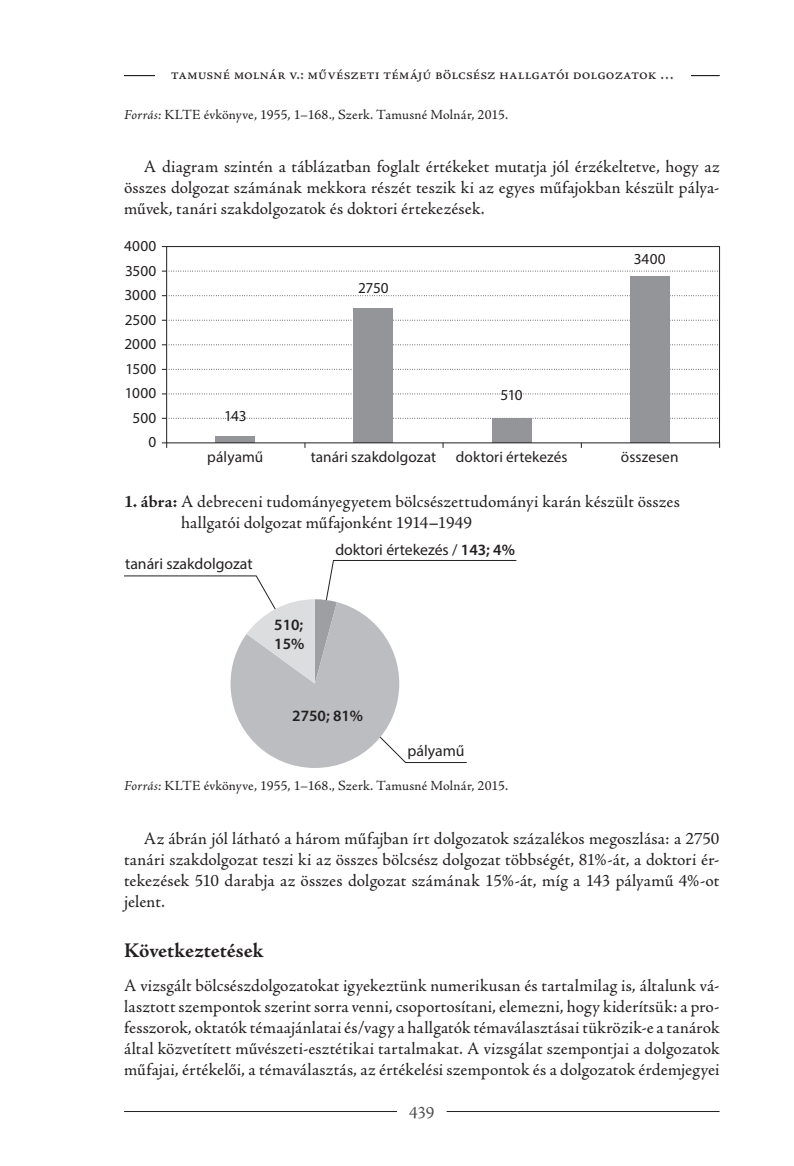
<style>
.page{position:relative;width:794px;height:1166px;background:#fff}
.page>*{position:absolute;margin:0;border:0;box-sizing:border-box;transform-origin:0 0}
.Cim_1{font:700 21px "Adobe Jenson Pro";color:#231f20}
.Body_text{font:17.5px/21px "Adobe Jenson Pro";color:#231f20;text-align:justify}
.Tompa{font:17.5px/21px "Adobe Jenson Pro";letter-spacing:.01em;color:#231f20;text-align:justify}
.Ábra_címe{font:17.5px/21px "Adobe Jenson Pro";letter-spacing:.01em;color:#231f20}
.t1{font:17.5px "Adobe Jenson Pro";color:#4b4c4d}
.t2{font:15.75px "Adobe Jenson Pro";color:#231f20}
.t3{font:15.75px "Myriad Pro";color:#231f20}
.t4{font:600 15.75px/18.9px "Myriad Pro";color:#231f20}
.t5{font:15.22px "Myriad Pro";letter-spacing:.005em;color:#231f20}
.Táblázat_forras{font:14px "Adobe Jenson Pro";letter-spacing:.01em;color:#231f20}
.s1{font-style:italic}
.s2{font-weight:700}
.s3{font-weight:600}
</style>
<div class="page">
<hr style="left:124px;top:1111px;width:273px;height:1px;background:#231f20">
<hr style="left:446px;top:1111px;width:273px;height:1px;background:#231f20">
<hr style="left:124px;top:75px;width:595px;height:1px;background:#231f20">
<div style="left:155px;top:67px;width:535px;height:15px;background:#fff"></div>
<div style="left:215px;top:436px;width:40px;height:7px;background:#939598"></div>
<div style="left:354px;top:308px;width:39px;height:135px;background:#939598"></div>
<div style="left:492px;top:418px;width:39px;height:25px;background:#939598"></div>
<div style="left:630px;top:276px;width:39px;height:167px;background:#939598"></div>
<svg style="left:162px;top:271px;width:556px;height:1px"></svg>
<svg style="left:162px;top:295px;width:556px;height:1px"></svg>
<svg style="left:162px;top:320px;width:556px;height:1px"></svg>
<svg style="left:162px;top:344px;width:556px;height:1px"></svg>
<svg style="left:162px;top:369px;width:556px;height:1px"></svg>
<svg style="left:162px;top:393px;width:556px;height:2px"></svg>
<svg style="left:162px;top:418px;width:556px;height:1px"></svg>
<svg style="left:162px;top:442px;width:5px;height:6px"></svg>
<div style="left:166px;top:246px;width:554px;height:197px;border:1px solid #231f20"></div>
<svg style="left:124px;top:560px;width:392px;height:208px"></svg>
<p class="t2" style="left:171px;top:65px;width:505px">tamusné molnár v.: művészeti témájú bölcsész hallgatói dolgozatok …</p>
<p class="Táblázat_forras" style="left:124px;top:107px;width:386px"><span class="s1">Forrás:</span> KLTE évkönyve, 1955, 1–168., Szerk. Tamusné Molnár, 2015.</p>
<p class="Body_text" style="left:124px;top:156px;width:597px;text-indent:20px">A diagram szintén a táblázatban foglalt értékeket mutatja jól érzékeltetve, hogy az összes dolgozat számának mekkora részét teszik ki az egyes műfajokban készült pálya&shy;művek, tanári szakdolgozatok és doktori értekezések.</p>
<p class="t5" style="left:124px;top:236px;width:34px">4000</p>
<p class="t5" style="left:125px;top:261px;width:33px">3500</p>
<p class="t5" style="left:124px;top:286px;width:34px">3000</p>
<p class="t5" style="left:125px;top:310px;width:33px">2500</p>
<p class="t5" style="left:124px;top:335px;width:33px">2000</p>
<p class="t5" style="left:126px;top:359px;width:32px">1500</p>
<p class="t5" style="left:125px;top:384px;width:33px">1000</p>
<p class="t5" style="left:133px;top:408px;width:25px">500</p>
<p class="t5" style="left:148px;top:433px;width:9px">0</p>
<p class="t5" style="left:224px;top:407px;width:24px">143</p>
<p class="t5" style="left:358px;top:279px;width:32px">2750</p>
<p class="t5" style="left:500px;top:385px;width:24px">510</p>
<p class="t5" style="left:633px;top:249px;width:34px">3400</p>
<p class="t5" style="left:207px;top:448px;width:57px">pályamű</p>
<p class="t5" style="left:311px;top:448px;width:127px">tanári szakdolgozat</p>
<p class="t5" style="left:456px;top:448px;width:113px">doktori értekezés</p>
<p class="t5" style="left:621px;top:448px;width:59px">összesen</p>
<p class="Ábra_címe" style="left:181px;top:491px;width:500px;text-indent:-57px"><span class="s2">1. ábra:</span> A debreceni tudományegyetem bölcsészettudományi karán készült összes hallgatói dolgozat műfajonként 1914<span class="s2">–</span>1949</p>
<p class="t3" style="left:335px;top:540px;width:181px">doktori értekezés / <span class="s3">143; 4%</span></p>
<p class="t3" style="left:125px;top:554px;width:129px">tanári szakdolgozat</p>
<p class="t4" style="left:274px;top:615px;width:32px">510;<br>15%</p>
<p class="t4" style="left:292px;top:705px;width:72px">2750; 81%</p>
<p class="t3" style="left:407px;top:741px;width:59px">pályamű</p>
<p class="Táblázat_forras" style="left:124px;top:777px;width:386px"><span class="s1">Forrás:</span> KLTE évkönyve, 1955, 1–168., Szerk. Tamusné Molnár, 2015.</p>
<p class="Body_text" style="left:124px;top:828px;width:597px;text-indent:20px">Az ábrán jól látható a három műfajban írt dolgozatok százalékos megoszlása: a 2750 tanári szakdolgozat teszi ki az összes bölcsész dolgozat többségét, 81%-át, a doktori ér&shy;tekezések 510 darabja az összes dolgozat számának 15%-át, míg a 143 pályamű 4%-ot jelent.</p>
<p class="Cim_1" style="left:124px;top:939px;width:141px">Következtetések</p>
<p class="Tompa" style="left:124px;top:975px;width:597px">A vizsgált bölcsészdolgozatokat igyekeztünk numerikusan és tartalmilag is, általunk vá&shy;lasztott szempontok szerint sorra venni, csoportosítani, elemezni, hogy kiderítsük: a pro&shy;fesszorok, oktatók témaajánlatai és/vagy a hallgatók témaválasztásai tükrözik-e a tanárok által közvetített művészeti-esztétikai tartalmakat. A vizsgálat szempontjai a dolgozatok műfajai, értékelői, a témaválasztás, az értékelési szempontok és a dolgozatok érdemjegyei</p>
<p class="t1" style="left:409px;top:1102px;width:27px">439</p>
</div>
